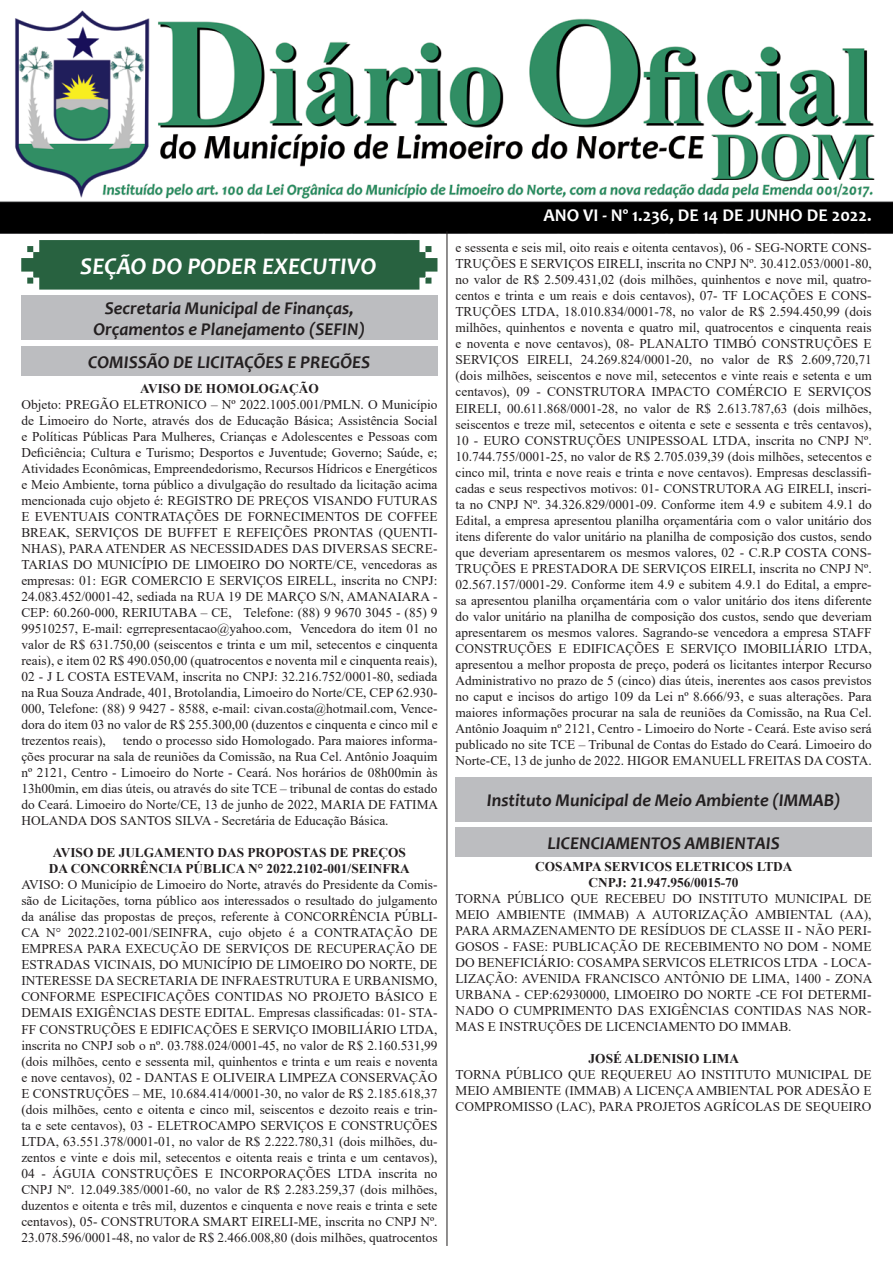
<style>
.page{position:relative;width:893px;height:1263px;background:#fff}
.page>*{position:absolute;margin:0;border:0;box-sizing:border-box;transform-origin:0 0}
.t1{font:italic 700 24px "Candara";color:#fff}
.t2{font:italic 700 18px "Candara";color:#231f20}
.t3{font:700 18px "Candara";color:#fff}
.t4{font:13.35px/16px "Times New Roman";color:#231f20;text-align:justify}
.t5{font:700 13.35px "Times New Roman";color:#231f20}
</style>
<div class="page">
<img style="left:0;top:10px;width:893px;height:224px">
<svg style="left:21px;top:240px;width:416px;height:50px;background:#346a4a"></svg>
<hr style="left:447px;top:231px;width:1px;height:1015px;background:#231f20">
<div style="left:21px;top:296px;width:416px;height:44px;background:#bcbdc0"></div>
<div style="left:21px;top:346px;width:416px;height:30px;background:#bcbdc0"></div>
<div style="left:456px;top:777px;width:416px;height:44px;background:#bcbdc0"></div>
<div style="left:456px;top:828px;width:416px;height:29px;background:#bcbdc0"></div>
<p class="t1" style="left:80px;top:251px;width:298px">SEÇÃO DO PODER EXECUTIVO</p>
<p class="t2" style="left:105px;top:297px;width:250px">Secretaria Municipal de Finanças,</p>
<p class="t2" style="left:93px;top:318px;width:273px">Orçamentos e Planejamento (SEFIN)</p>
<p class="t2" style="left:88px;top:350px;width:283px">COMISSÃO DE LICITAÇÕES E PREGÕES</p>
<p class="t5" style="left:140px;top:378px;width:180px">AVISO DE HOMOLOGAÇÃO</p>
<p class="t4" style="left:21px;top:396px;width:418px">Objeto: PREGÃO ELETRONICO – Nº 2022.1005.001/PMLN. O Município de Limoeiro do Norte, através dos de Educação Básica; Assistência Social e Políticas Públicas Para Mulheres, Crianças e Adolescentes e Pessoas com Deficiência; Cultura e Turismo; Desportos e Juventude; Governo; Saúde, e; Atividades Econômicas, Empreendedorismo, Recursos Hídricos e Energéticos e Meio Ambiente, torna público a divulgação do resultado da licitação acima mencionada cujo objeto é: REGISTRO DE PREÇOS VISANDO FUTURAS E EVENTUAIS CONTRATAÇÕES DE FORNECIMENTOS DE COFFEE BREAK, SERVIÇOS DE BUFFET E REFEIÇÕES PRONTAS (QUENTI-NHAS), PARA ATENDER AS NECESSIDADES DAS DIVERSAS SECRE-TARIAS DO MUNICÍPIO DE LIMOEIRO DO NORTE/CE, vencedoras as empresas: 01: EGR COMERCIO E SERVIÇOS EIRELL, inscrita no CNPJ:<br>24.083.452/0001-42, sediada na RUA 19 DE MARÇO S/N, AMANAIARA - CEP: 60.260-000, RERIUTABA – CE, Telefone: (88) 9 9670 3045 - (85) 9<br>99510257, E-mail: egrrepresentacao@yahoo.com, Vencedora do item 01 no valor de R$ 631.750,00 (seiscentos e trinta e um mil, setecentos e cinquenta reais), e item 02 R$ 490.050,00 (quatrocentos e noventa mil e cinquenta reais), 02 - J L COSTA ESTEVAM, inscrita no CNPJ: 32.216.752/0001-80, sediada na Rua Souza Andrade, 401, Brotolandia, Limoeiro do Norte/CE, CEP 62.930- 000, Telefone: (88) 9 9427 - 8588, e-mail: civan.costa@hotmail.com, Vence&shy;dora do item 03 no valor de R$ 255.300,00 (duzentos e cinquenta e cinco mil e trezentos reais),</p>
<p class="t4" style="left:21px;top:732px;width:418px;text-indent:101px">tendo o processo sido Homologado. Para maiores informa&shy;ções procurar na sala de reuniões da Comissão, na Rua Cel. Antônio Joaquim nº 2121, Centro - Limoeiro do Norte - Ceará. Nos horários de 08h00min às 13h00min, em dias úteis, ou através do site TCE – tribunal de contas do estado do Ceará. Limoeiro do Norte/CE, 13 de junho de 2022, MARIA DE FATIMA HOLANDA DOS SANTOS SILVA - Secretária de Educação Básica.</p>
<p class="t5" style="left:53px;top:843px;width:355px">AVISO DE JULGAMENTO DAS PROPOSTAS DE PREÇOS</p>
<p class="t5" style="left:49px;top:859px;width:362px">DA CONCORRÊNCIA PÚBLICA N° 2022.2102-001/SEINFRA</p>
<p class="t4" style="left:21px;top:876px;width:418px">AVISO: O Município de Limoeiro do Norte, através do Presidente da Comis&shy;são de Licitações, torna público aos interessados o resultado do julgamento da análise das propostas de preços, referente à CONCORRÊNCIA PÚBLI-CA N° 2022.2102-001/SEINFRA, cujo objeto é a CONTRATAÇÃO DE EMPRESA PARA EXECUÇÃO DE SERVIÇOS DE RECUPERAÇÃO DE ESTRADAS VICINAIS, DO MUNICÍPIO DE LIMOEIRO DO NORTE, DE INTERESSE DA SECRETARIA DE INFRAESTRUTURA E URBANISMO, CONFORME ESPECIFICAÇÕES CONTIDAS NO PROJETO BÁSICO E DEMAIS EXIGÊNCIAS DESTE EDITAL. Empresas classificadas: 01- STA-FF CONSTRUÇÕES E EDIFICAÇÕES E SERVIÇO IMOBILIÁRIO LTDA, inscrita no CNPJ sob o nº. 03.788.024/0001-45, no valor de R$ 2.160.531,99 (dois milhões, cento e sessenta mil, quinhentos e trinta e um reais e noventa e nove centavos), 02 - DANTAS E OLIVEIRA LIMPEZA CONSERVAÇÃO E CONSTRUÇÕES – ME, 10.684.414/0001-30, no valor de R$ 2.185.618,37 (dois milhões, cento e oitenta e cinco mil, seiscentos e dezoito reais e trin&shy;ta e sete centavos), 03 - ELETROCAMPO SERVIÇOS E CONSTRUÇÕES LTDA, 63.551.378/0001-01, no valor de R$ 2.222.780,31 (dois milhões, du&shy;zentos e vinte e dois mil, setecentos e oitenta reais e trinta e um centavos), 04 - ÁGUIA CONSTRUÇÕES E INCORPORAÇÕES LTDA inscrita no CNPJ Nº. 12.049.385/0001-60, no valor de R$ 2.283.259,37 (dois milhões, duzentos e oitenta e três mil, duzentos e cinquenta e nove reais e trinta e sete centavos), 05- CONSTRUTORA SMART EIRELI-ME, inscrita no CNPJ Nº.<br>23.078.596/0001-48, no valor de R$ 2.466.008,80 (dois milhões, quatrocentos</p>
<p class="t3" style="left:543px;top:204px;width:330px">ANO VI - Nº 1.236, DE 14 DE JUNHO DE 2022.</p>
<p class="t4" style="left:455px;top:239px;width:418px">e sessenta e seis mil, oito reais e oitenta centavos), 06 - SEG-NORTE CONS-TRUÇÕES E SERVIÇOS EIRELI, inscrita no CNPJ Nº. 30.412.053/0001-80, no valor de R$ 2.509.431,02 (dois milhões, quinhentos e nove mil, quatro&shy;centos e trinta e um reais e dois centavos), 07- TF LOCAÇÕES E CONS-TRUÇÕES LTDA, 18.010.834/0001-78, no valor de R$ 2.594.450,99 (dois milhões, quinhentos e noventa e quatro mil, quatrocentos e cinquenta reais e noventa e nove centavos), 08- PLANALTO TIMBÓ CONSTRUÇÕES E SERVIÇOS EIRELI, 24.269.824/0001-20, no valor de R$ 2.609,720,71 (dois milhões, seiscentos e nove mil, setecentos e vinte reais e setenta e um centavos), 09 - CONSTRUTORA IMPACTO COMÉRCIO E SERVIÇOS EIRELI, 00.611.868/0001-28, no valor de R$ 2.613.787,63 (dois milhões, seiscentos e treze mil, setecentos e oitenta e sete e sessenta e três centavos), 10 - EURO CONSTRUÇÕES UNIPESSOAL LTDA, inscrita no CNPJ Nº.<br>10.744.755/0001-25, no valor de R$ 2.705.039,39 (dois milhões, setecentos e cinco mil, trinta e nove reais e trinta e nove centavos). Empresas desclassifi&shy;cadas e seus respectivos motivos: 01- CONSTRUTORA AG EIRELI, inscri&shy;ta no CNPJ Nº. 34.326.829/0001-09. Conforme item 4.9 e subitem 4.9.1 do Edital, a empresa apresentou planilha orçamentária com o valor unitário dos itens diferente do valor unitário na planilha de composição dos custos, sendo que deveriam apresentarem os mesmos valores, 02 - C.R.P COSTA CONS-TRUÇÕES E PRESTADORA DE SERVIÇOS EIRELI, inscrita no CNPJ Nº.<br>02.567.157/0001-29. Conforme item 4.9 e subitem 4.9.1 do Edital, a empre&shy;sa apresentou planilha orçamentária com o valor unitário dos itens diferente do valor unitário na planilha de composição dos custos, sendo que deveriam apresentarem os mesmos valores. Sagrando-se vencedora a empresa STAFF CONSTRUÇÕES E EDIFICAÇÕES E SERVIÇO IMOBILIÁRIO LTDA, apresentou a melhor proposta de preço, poderá os licitantes interpor Recurso Administrativo no prazo de 5 (cinco) dias úteis, inerentes aos casos previstos no caput e incisos do artigo 109 da Lei nº 8.666/93, e suas alterações. Para maiores informações procurar na sala de reuniões da Comissão, na Rua Cel.<br>Antônio Joaquim nº 2121, Centro - Limoeiro do Norte - Ceará. Este aviso será publicado no site TCE – Tribunal de Contas do Estado do Ceará. Limoeiro do Norte-CE, 13 de junho de 2022. HIGOR EMANUELL FREITAS DA COSTA.</p>
<p class="t2" style="left:487px;top:789px;width:355px">Instituto Municipal de Meio Ambiente (IMMAB)</p>
<p class="t2" style="left:547px;top:832px;width:234px">LICENCIAMENTOS AMBIENTAIS</p>
<p class="t5" style="left:535px;top:856px;width:259px">COSAMPA SERVICOS ELETRICOS LTDA</p>
<p class="t5" style="left:588px;top:872px;width:152px">CNPJ: 21.947.956/0015-70</p>
<p class="t4" style="left:455px;top:890px;width:418px">TORNA PÚBLICO QUE RECEBEU DO INSTITUTO MUNICIPAL DE MEIO AMBIENTE (IMMAB) A AUTORIZAÇÃO AMBIENTAL (AA), PARA ARMAZENAMENTO DE RESÍDUOS DE CLASSE II - NÃO PERI-GOSOS - FASE: PUBLICAÇÃO DE RECEBIMENTO NO DOM - NOME DO BENEFICIÁRIO: COSAMPA SERVICOS ELETRICOS LTDA - LOCA-LIZAÇÃO: AVENIDA FRANCISCO ANTÔNIO DE LIMA, 1400 - ZONA URBANA - CEP:62930000, LIMOEIRO DO NORTE -CE FOI DETERMI-NADO O CUMPRIMENTO DAS EXIGÊNCIAS CONTIDAS NAS NOR-MAS E INSTRUÇÕES DE LICENCIAMENTO DO IMMAB.</p>
<p class="t5" style="left:589px;top:1049px;width:152px">JOSÉ ALDENISIO LIMA</p>
<p class="t4" style="left:455px;top:1066px;width:418px">TORNA PÚBLICO QUE REQUEREU AO INSTITUTO MUNICIPAL DE MEIO AMBIENTE (IMMAB) A LICENÇA AMBIENTAL POR ADESÃO E COMPROMISSO (LAC), PARA PROJETOS AGRÍCOLAS DE SEQUEIRO</p>
</div>
